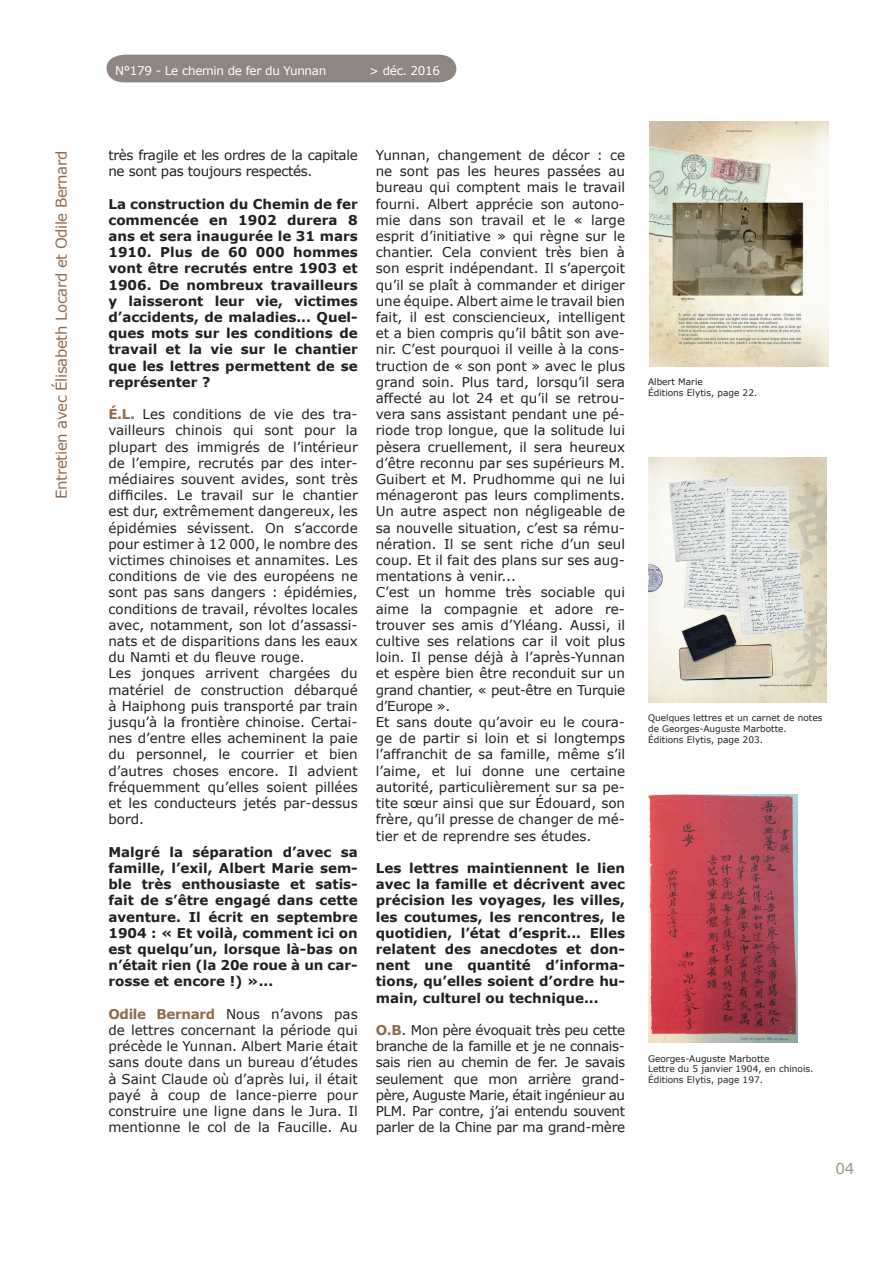
<style>
.page{position:relative;width:893px;height:1263px;background:#fff}
.page>*{position:absolute;margin:0;border:0;box-sizing:border-box;transform-origin:0 0}
.t1{font:15px "Verdana";letter-spacing:-.025em;color:#906b4d}
.t2{font:15px "Verdana";color:#9f997e}
.t3{font:13.5px/16.2px "Verdana";color:#231f20}
.t4{font:700 13.5px/16.2px "Verdana";color:#231f20;text-align:justify}
.t5{font:13.5px/16.2px "Verdana";letter-spacing:-.025em;color:#231f20}
.t6{font:12px "Verdana";letter-spacing:-.025em;color:#fff}
.t7{font:9px/10.8px "Verdana";color:#231f20}
.s1{font-weight:700;color:#906b4d}
</style>
<div class="page">
<div style="left:107px;top:55px;width:349px;height:27px;background:#8e8682"></div>
<img style="left:649px;top:794px;width:148px;height:248px">
<img style="left:650px;top:121px;width:179px;height:245px">
<img style="left:648px;top:457px;width:179px;height:245px">
<p class="t1" style="left:52px;top:499px;width:350px;rotate:-90deg">Entretien avec Élisabeth Locard et Odile Bernard</p>
<p class="t6" style="left:115px;top:63px;width:213px">N°179 - Le chemin de fer du Yunnan</p>
<p class="t6" style="left:369px;top:63px;width:73px">&gt; déc. 2016</p>
<p class="t5" style="left:108px;top:147px;width:251px">très fragile et les ordres de la capitale ne sont pas toujours respectés.</p>
<p class="t4" style="left:108px;top:195px;width:251px">La construction du Chemin de fer commencée en 1902 durera 8 ans et sera inaugurée le 31 mars 1910. Plus de 60 000 hommes vont être recrutés entre 1903 et 1906. De nombreux travailleurs y laisseront leur vie, victimes d’accidents, de maladies... Quel&shy;ques mots sur les conditions de travail et la vie sur le chantier que les lettres permettent de se représenter ?</p>
<p class="t3" style="left:108px;top:406px;width:251px"><span class="s1">É.L.</span> Les conditions de vie des tra&shy;vailleurs chinois qui sont pour la plupart des immigrés de l’intérieur de l’empire, recrutés par des inter&shy;médiaires souvent avides, sont très difficiles. Le travail sur le chantier est dur, extrêmement dangereux, les épidémies sévissent. On s’accorde pour estimer à 12 000, le nombre des victimes chinoises et annamites. Les conditions de vie des européens ne sont pas sans dangers : épidémies, conditions de travail, révoltes locales avec, notamment, son lot d’assassi&shy;nats et de disparitions dans les eaux du Namti et du fleuve rouge.<br>Les jonques arrivent chargées du matériel de construction débarqué à Haiphong puis transporté par train jusqu’à la frontière chinoise. Certai&shy;nes d’entre elles acheminent la paie du personnel, le courrier et bien d’autres choses encore. Il advient fréquemment qu’elles soient pillées et les conducteurs jetés par-dessus bord.</p>
<p class="t4" style="left:108px;top:843px;width:251px">Malgré la séparation d’avec sa famille, l’exil, Albert Marie sem&shy;ble très enthousiaste et satis&shy;fait de s’être engagé dans cette aventure. Il écrit en septembre 1904 : « Et voilà, comment ici on est quelqu’un, lorsque là-bas on n’était rien (la 20e roue à un car&shy;rosse et encore !) »...</p>
<p class="t3" style="left:108px;top:1005px;width:251px;text-align:justify"><span class="s1">Odile Bernard</span> Nous n’avons pas de lettres concernant la période qui précède le Yunnan. Albert Marie était sans doute dans un bureau d’études à Saint Claude où d’après lui, il était payé à coup de lance-pierre pour construire une ligne dans le Jura. Il mentionne le col de la Faucille. Au</p>
<p class="t3" style="left:376px;top:147px;width:251px">Yunnan, changement de décor : ce ne sont pas les heures passées au bureau qui comptent mais le travail fourni. Albert apprécie son autono&shy;mie dans son travail et le « large esprit d’initiative » qui règne sur le chantier. Cela convient très bien à son esprit indépendant. Il s’aperçoit qu’il se plaît à commander et diriger une équipe. Albert aime le travail bien fait, il est consciencieux, intelligent et a bien compris qu’il bâtit son ave&shy;nir. C’est pourquoi il veille à la cons&shy;truction de « son pont » avec le plus grand soin. Plus tard, lorsqu’il sera affecté au lot 24 et qu’il se retrou&shy;vera sans assistant pendant une pé&shy;riode trop longue, que la solitude lui pèsera cruellement, il sera heureux d’être reconnu par ses supérieurs M.<br>Guibert et M. Prudhomme qui ne lui ménageront pas leurs compliments.<br>Un autre aspect non négligeable de sa nouvelle situation, c’est sa rému&shy;nération. Il se sent riche d’un seul coup. Et il fait des plans sur ses aug&shy;mentations à venir...<br>C’est un homme très sociable qui aime la compagnie et adore re&shy;trouver ses amis d’Yléang. Aussi, il cultive ses relations car il voit plus loin. Il pense déjà à l’après-Yunnan et espère bien être reconduit sur un grand chantier, « peut-être en Turquie d’Europe ».<br>Et sans doute qu’avoir eu le coura&shy;ge de partir si loin et si longtemps l’affranchit de sa famille, même s’il l’aime, et lui donne une certaine autorité, particulièrement sur sa pe&shy;tite sœur ainsi que sur Édouard, son frère, qu’il presse de changer de mé&shy;tier et de reprendre ses études.</p>
<p class="t4" style="left:376px;top:859px;width:251px">Les lettres maintiennent le lien avec la famille et décrivent avec précision les voyages, les villes, les coutumes, les rencontres, le quotidien, l’état d’esprit... Elles relatent des anecdotes et don&shy;nent une quantité d’informa&shy;tions, qu’elles soient d’ordre hu&shy;main, culturel ou technique...</p>
<p class="t3" style="left:376px;top:1021px;width:251px;text-align:justify"><span class="s1">O.B</span>. Mon père évoquait très peu cette branche de la famille et je ne connais&shy;sais rien au chemin de fer. Je savais seulement que mon arrière grand&shy;père, Auguste Marie, était ingénieur au PLM. Par contre, j’ai entendu souvent parler de la Chine par ma grand-mère</p>
<p class="t7" style="left:648px;top:376px;width:111px">Albert Marie<br>Éditions Elytis, page 22.</p>
<p class="t7" style="left:648px;top:712px;width:176px">Quelques lettres et un carnet de notes de Georges-Auguste Marbotte.<br>Éditions Elytis, page 203.</p>
<p class="t7" style="left:648px;top:1052px;width:167px">Georges-Auguste Marbotte<br>Lettre du 5 janvier 1904, en chinois.<br>Éditions Elytis, page 197.</p>
<p class="t2" style="left:836px;top:1159px;width:20px">04</p>
</div>
